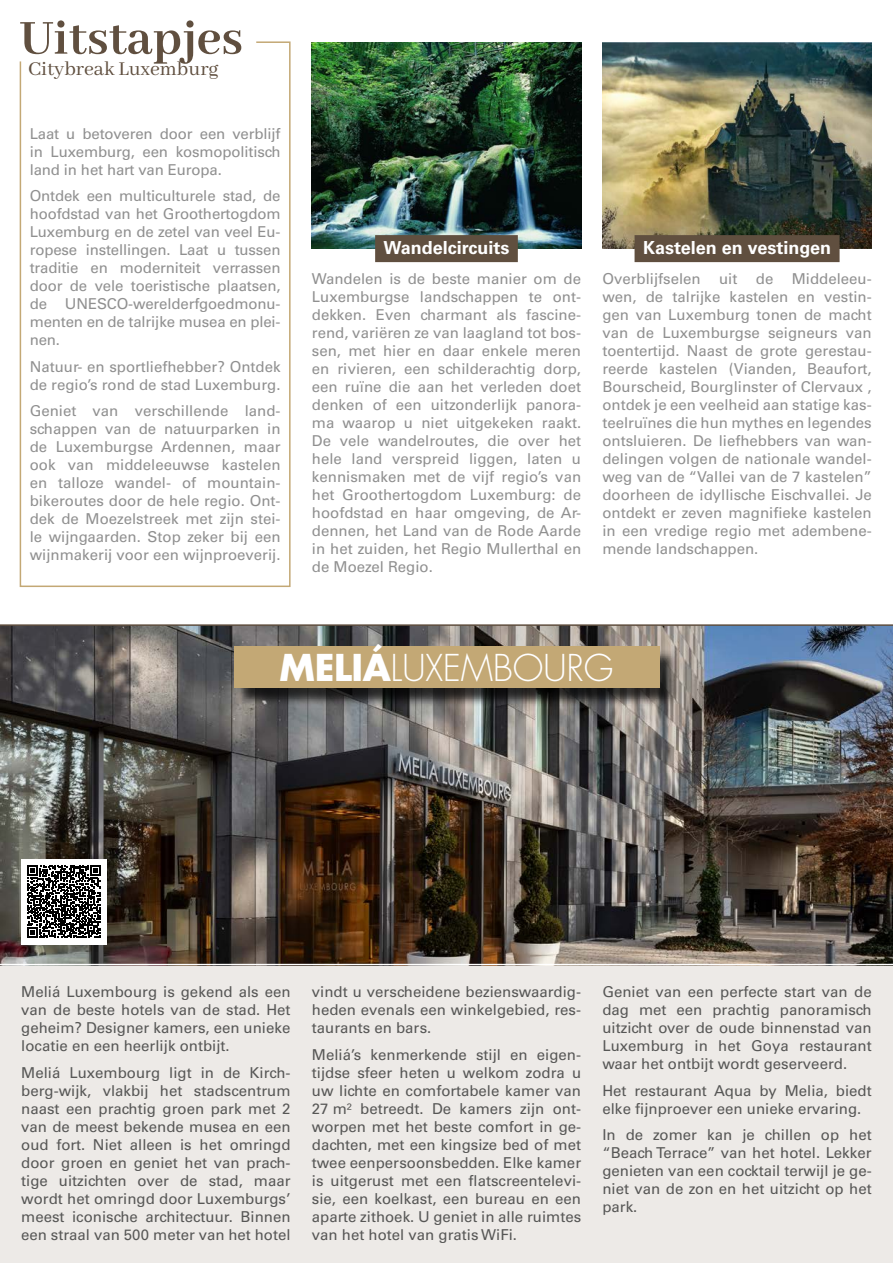
<style>
.page{position:relative;width:893px;height:1263px;background:#fff}
.page>*{position:absolute;margin:0;border:0;box-sizing:border-box;transform-origin:0 0}
.t1{font:700 52.5px "Abhaya Libre";color:#604f3f}
.t2{font:300 36px "Futura Std";letter-spacing:-.01em;color:#fff}
.t3{font:21px "Abhaya Libre";color:#604f3f}
.t4{font:700 18px "Univers LT Std";color:#fff}
.t5{font:15px/18px "Univers LT Std";color:#909090;text-align:justify}
.t6{font:15px/18px "Univers LT Std";color:#575756;text-align:justify}
.s1{font-weight:700}
</style>
<div class="page">
<div style="left:0;top:965px;width:893px;height:298px;background:#edeae7"></div>
<img style="left:0;top:626px;width:893px;height:338px">
<div style="left:236px;top:647px;width:442px;height:60px;background:#000;opacity:.75"></div>
<div style="left:234px;top:646px;width:425px;height:42px;background:#c3a875"></div>
<div style="left:20px;top:41px;width:271px;height:546px;border:2px solid #c3a875"></div>
<svg style="left:19px;top:41px;width:246px;height:29px"></svg>
<img style="left:312px;top:43px;width:269px;height:206px">
<div style="left:375px;top:235px;width:143px;height:27px;background:#604f3f"></div>
<img style="left:602px;top:43px;width:270px;height:206px">
<div style="left:635px;top:235px;width:205px;height:27px;background:#604f3f"></div>
<div style="left:21px;top:859px;width:85px;height:85px;background:#fff"></div>
<svg style="left:27px;top:865px;width:73px;height:73px"></svg>
<hr style="left:0;top:624px;width:893px;height:2px;background:#604f3f">
<h1 class="t1" style="left:20px;top:9px;width:225px">Uitstapjes</h1>
<h3 class="t3" style="left:28px;top:57px;width:192px">Citybreak Luxemburg</h3>
<p class="t5" style="left:30px;top:125px;width:252px">Laat u betoveren door een verblijf in Luxemburg, een kosmopolitisch land in het hart van Europa.</p>
<p class="t5" style="left:30px;top:187px;width:252px">Ontdek een multiculturele stad, de hoofdstad van het Groothertogdom Luxemburg en de zetel van veel Eu&shy;ropese instellingen. Laat u tussen traditie en moderniteit verrassen door de vele toeristische plaatsen, de UNESCO-werelderfgoedmonu&shy;menten en de talrijke musea en plei&shy;nen.</p>
<p class="t5" style="left:30px;top:358px;width:252px">Natuur- en sportliefhebber? Ontdek de regio’s rond de stad Luxemburg.</p>
<p class="t5" style="left:30px;top:402px;width:252px">Geniet van verschillende land&shy;schappen van de natuurparken in de Luxemburgse Ardennen, maar ook van middeleeuwse kastelen en talloze wandel- of mountain&shy;bikeroutes door de hele regio. Ont&shy;dek de Moezelstreek met zijn stei&shy;le wijngaarden. Stop zeker bij een wijnmakerij voor een wijnproeverij.</p>
<p class="t4" style="left:384px;top:237px;width:127px">Wandelcircuits</p>
<p class="t5" style="left:312px;top:270px;width:271px">Wandelen is de beste manier om de Luxemburgse landschappen te ont&shy;dekken. Even charmant als fascine&shy;rend, variëren ze van laagland tot bos&shy;sen, met hier en daar enkele meren en rivieren, een schilderachtig dorp, een ruïne die aan het verleden doet denken of een uitzonderlijk panora&shy;ma waarop u niet uitgekeken raakt.<br>De vele wandelroutes, die over het hele land verspreid liggen, laten u kennismaken met de vijf regio’s van het Groothertogdom Luxemburg: de hoofdstad en haar omgeving, de Ar&shy;dennen, het Land van de Rode Aarde in het zuiden, het Regio Mullerthal en de Moezel Regio.</p>
<p class="t4" style="left:643px;top:237px;width:189px">Kastelen en vestingen</p>
<p class="t5" style="left:602px;top:270px;width:271px">Overblijfselen uit de Middeleeu&shy;wen, de talrijke kastelen en vestin&shy;gen van Luxemburg tonen de macht van de Luxemburgse seigneurs van toentertijd. Naast de grote gerestau&shy;reerde kastelen (Vianden, Beaufort, Bourscheid, Bourglinster of Clervaux , ontdek je een veelheid aan statige kas&shy;teelruïnes die hun mythes en legendes ontsluieren. De liefhebbers van wan&shy;delingen volgen de nationale wandel&shy;weg van de “Vallei van de 7 kastelen” doorheen de idyllische Eischvallei. Je ontdekt er zeven magnifieke kastelen in een vredige regio met adembene&shy;mende landschappen.</p>
<h2 class="t2" style="left:280px;top:646px;width:335px"><span class="s1">MELIÁ</span>LUXEMBOURG</h2>
<p class="t6" style="left:21px;top:983px;width:271px">Meliá Luxembourg is gekend als een van de beste hotels van de stad. Het geheim? Designer kamers, een unieke locatie en een heerlijk ontbijt.</p>
<p class="t6" style="left:21px;top:1064px;width:271px">Meliá Luxembourg ligt in de Kirch&shy;berg-wijk, vlakbij het stadscentrum naast een prachtig groen park met 2 van de meest bekende musea en een oud fort. Niet alleen is het omringd door groen en geniet het van prach&shy;tige uitzichten over de stad, maar wordt het omringd door Luxemburgs’ meest iconische architectuur. Binnen een straal van 500 meter van het hotel</p>
<p class="t6" style="left:312px;top:983px;width:271px">vindt u verscheidene bezienswaardig&shy;heden evenals een winkelgebied, res&shy;taurants en bars.</p>
<p class="t6" style="left:312px;top:1046px;width:271px">Meliá’s kenmerkende stijl en eigen&shy;tijdse sfeer heten u welkom zodra u uw lichte en comfortabele kamer van 27 m² betreedt. De kamers zijn ont&shy;worpen met het beste comfort in ge&shy;dachten, met een kingsize bed of met twee eenpersoonsbedden. Elke kamer is uitgerust met een flatscreentelevi&shy;sie, een koelkast, een bureau en een aparte zithoek. U geniet in alle ruimtes van het hotel van gratis WiFi.</p>
<p class="t6" style="left:602px;top:983px;width:271px">Geniet van een perfecte start van de dag met een prachtig panoramisch uitzicht over de oude binnenstad van Luxemburg in het Goya restaurant waar het ontbijt wordt geserveerd.</p>
<p class="t6" style="left:602px;top:1082px;width:271px">Het restaurant Aqua by Melia, biedt elke fijnproever een unieke ervaring.</p>
<p class="t6" style="left:602px;top:1126px;width:271px">In de zomer kan je chillen op het “Beach Terrace” van het hotel. Lekker genieten van een cocktail terwijl je ge&shy;niet van de zon en het uitzicht op het park.</p>
</div>
